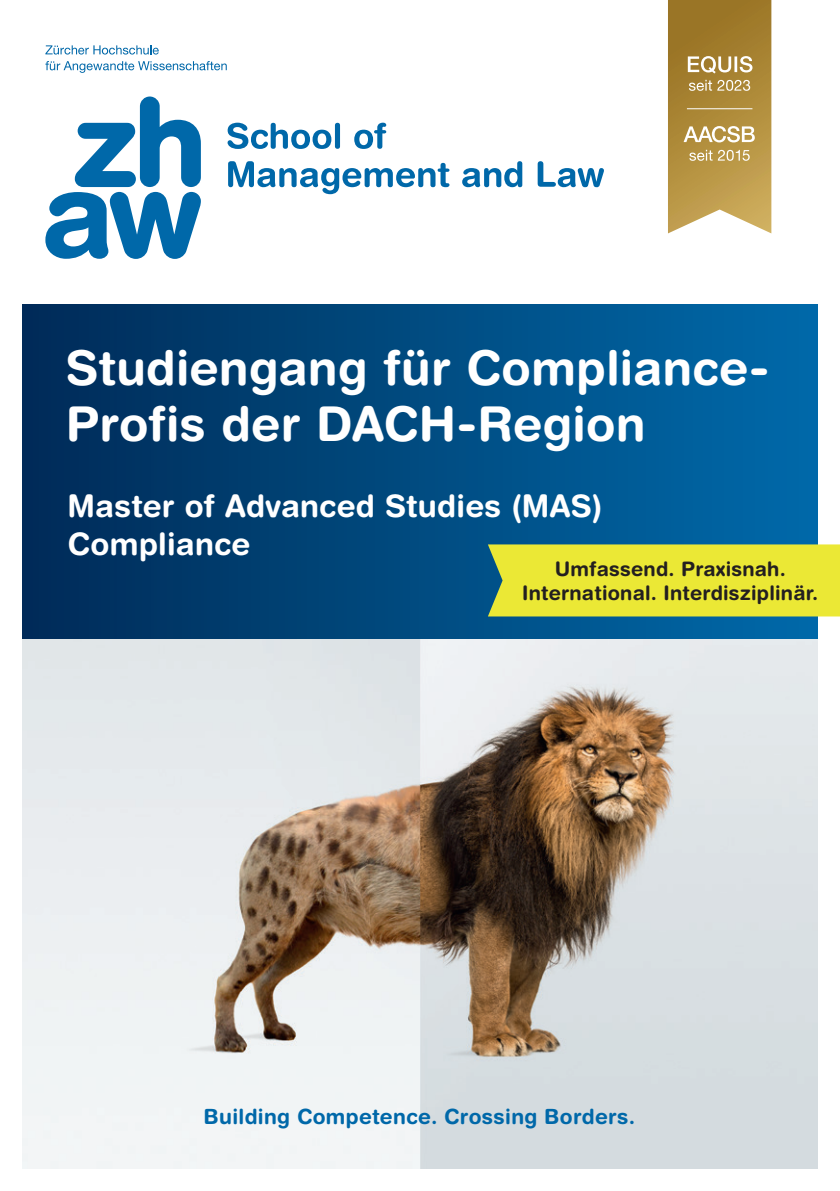
<style>
.page{position:relative;width:840px;height:1191px;background:#fff}
.page>*{position:absolute;margin:0;border:0;box-sizing:border-box;transform-origin:0 0}
.Haupttitel_24_28_pt{font:700 48px "Helvetica Rounded LT Std";letter-spacing:.005em;color:#fff}
.Untertitel_15_5_19_pt{font:700 31px "Helvetica Rounded LT Std";letter-spacing:.01em;color:#fff}
.t1{font:700 21px "Helvetica Rounded LT Std";letter-spacing:.015em;color:#0068a9}
.Störer_schwarz_10_12_pt{font:700 20px "Helvetica Rounded LT Std";letter-spacing:.01em;color:#231f20}
</style>
<div class="page">
<img style="left:23px;top:638px;width:793px;height:530px">
<div style="left:23px;top:304px;width:793px;height:334px;background:linear-gradient(to right,#002b57,#016baa)"></div>
<div style="left:487px;top:544px;width:352px;height:72px;background:#ebe835"></div>
<svg style="left:45px;top:96px;width:156px;height:163px"></svg>
<svg style="left:45px;top:45px;width:114px;height:10px"></svg>
<svg style="left:45px;top:61px;width:182px;height:12px"></svg>
<svg style="left:228px;top:161px;width:221px;height:33px"></svg>
<svg style="left:462px;top:161px;width:60px;height:26px"></svg>
<svg style="left:537px;top:161px;width:66px;height:26px"></svg>
<div style="left:335px;top:123px;width:5px;height:26px;background:#0068a9;border-radius:3px"></div>
<svg style="left:354px;top:123px;width:32px;height:26px"></svg>
<svg style="left:227px;top:123px;width:104px;height:26px"></svg>
<svg style="left:668px;top:0;width:103px;height:233px;background:#b6964e"></svg>
<hr style="left:686px;top:108px;width:66px;height:1px;background:#fff">
<p class="Haupttitel_24_28_pt" style="left:66px;top:339px;width:704px">Studiengang für Compliance-</p>
<p class="Haupttitel_24_28_pt" style="left:66px;top:395px;width:580px">Profis der DACH-Region</p>
<p class="Untertitel_15_5_19_pt" style="left:67px;top:487px;width:536px">Master of Advanced Studies (MAS)</p>
<p class="Untertitel_15_5_19_pt" style="left:67px;top:525px;width:184px">Compliance</p>
<p class="Störer_schwarz_10_12_pt" style="left:554px;top:556px;width:232px">Umfassend. Praxisnah.</p>
<p class="Störer_schwarz_10_12_pt" style="left:522px;top:580px;width:297px">International. Interdisziplinär.</p>
<p class="t1" style="left:203px;top:1104px;width:433px">Building Competence. Crossing Borders.</p>
</div>
